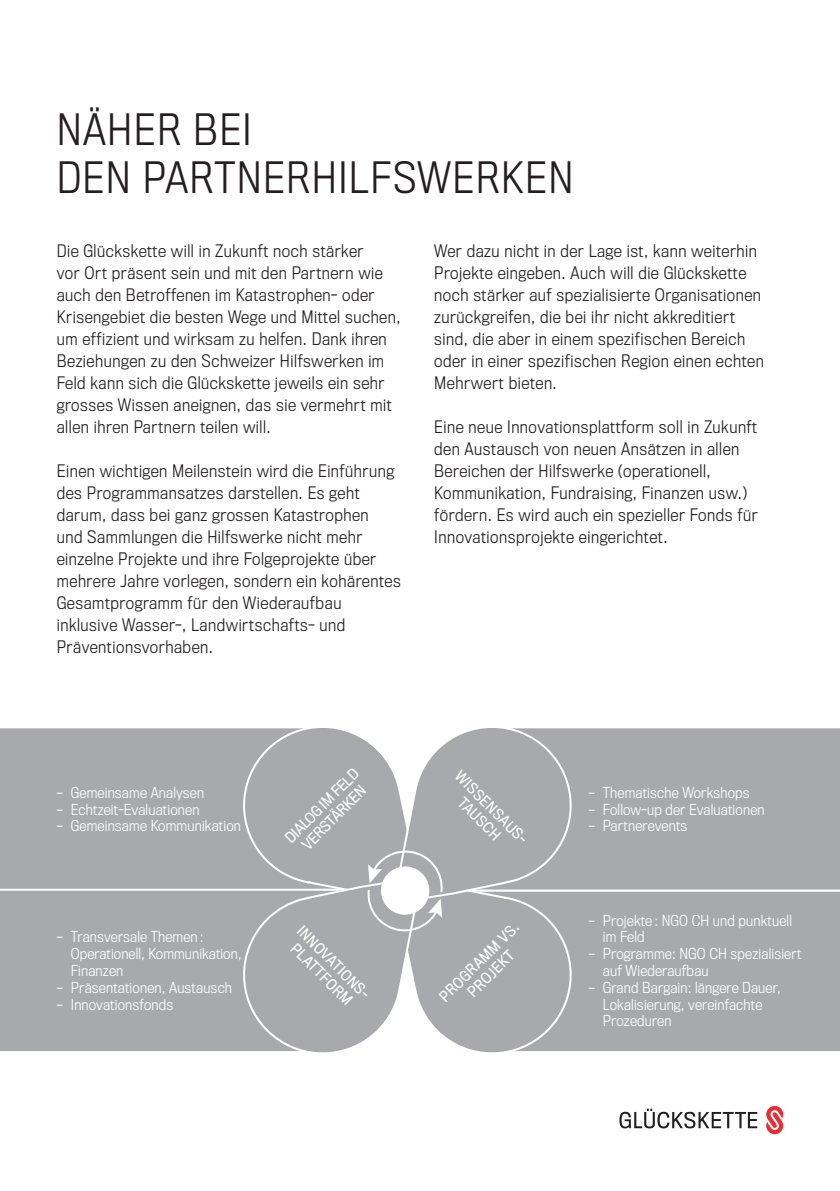
<style>
.page{position:relative;width:840px;height:1191px;background:#fff}
.page>*{position:absolute;margin:0;border:0;box-sizing:border-box;transform-origin:0 0}
.t1{font:300 40px/48px "Titling Gothic FB Narrow";letter-spacing:.035em;color:#231f20}
.t2{font:300 16px/22px "Titling Gothic FB Narrow";letter-spacing:.035em;color:#231f20}
.t3{font:300 14px/16.8px "Titling Gothic FB Narrow";letter-spacing:.015em;color:#fff}
.t4{font:14px/16.8px "Titling Gothic FB Narrow";color:#fff;text-align:center}
</style>
<div class="page">
<div style="left:0;top:728px;width:233px;height:160px;background:#a8a9ad"></div>
<div style="left:0;top:890px;width:233px;height:161px;background:#a8a9ad"></div>
<div style="left:581px;top:728px;width:258px;height:161px;background:#a8a9ad"></div>
<div style="left:581px;top:891px;width:258px;height:160px;background:#a8a9ad"></div>
<svg style="left:233px;top:728px;width:348px;height:325px;background:#b2b3b6"></svg>
<hr style="left:0;top:888px;width:343px;height:2px;background:#fff">
<hr style="left:472px;top:889px;width:367px;height:2px;background:#fff">
<svg style="left:766px;top:1106px;width:16px;height:28px"></svg>
<svg style="left:619px;top:1108px;width:137px;height:20px"></svg>
<h1 class="t1" style="left:57px;top:107px;width:518px">NÄHER BEI<br>DEN PARTNERHILFSWERKEN</h1>
<p class="t2" style="left:57px;top:240px;width:345px">Die Glückskette will in Zukunft noch stärker<br>vor Ort präsent sein und mit den Partnern wie auch den Betroffenen im Katastrophen- oder Krisengebiet die besten Wege und Mittel suchen, um effizient und wirksam zu helfen. Dank ihren Beziehungen zu den Schweizer Hilfswerken im Feld kann sich die Glückskette jeweils ein sehr grosses Wissen aneignen, das sie vermehrt mit allen ihren Partnern teilen will.</p>
<p class="t2" style="left:57px;top:460px;width:345px">Einen wichtigen Meilenstein wird die Einführung des Programmansatzes darstellen. Es geht darum, dass bei ganz grossen Katastrophen<br>und Sammlungen die Hilfswerke nicht mehr einzelne Projekte und ihre Folgeprojekte über mehrere Jahre vorlegen, sondern ein kohärentes Gesamtprogramm für den Wiederaufbau inklusive Wasser-, Landwirtschafts- und Präventionsvorhaben.</p>
<p class="t2" style="left:434px;top:240px;width:331px">Wer dazu nicht in der Lage ist, kann weiterhin Projekte eingeben. Auch will die Glückskette noch stärker auf spezialisierte Organisationen zurückgreifen, die bei ihr nicht akkreditiert sind, die aber in einem spezifischen Bereich oder in einer spezifischen Region einen echten Mehrwert bieten.</p>
<p class="t2" style="left:434px;top:416px;width:325px">Eine neue Innovationsplattform soll in Zukunft den Austausch von neuen Ansätzen in allen Bereichen der Hilfswerke (operationell, Kommunikation, Fundraising, Finanzen usw.) fördern. Es wird auch ein spezieller Fonds für Innovationsprojekte eingerichtet.</p>
<p class="t3" style="left:57px;top:784px;width:149px">– Gemeinsame Analysen</p>
<p class="t3" style="left:57px;top:801px;width:144px">– Echtzeit-Evaluationen</p>
<p class="t3" style="left:57px;top:818px;width:186px">– Gemeinsame Kommunikation</p>
<p class="t3" style="left:71px;top:929px;width:172px;text-indent:-14px">– Transversale Themen :<br>Operationell, Kommunikation,<br>Finanzen</p>
<p class="t3" style="left:57px;top:979px;width:177px">– Präsentationen, Austausch</p>
<p class="t3" style="left:57px;top:996px;width:118px">– Innovationsfonds</p>
<p class="t4" style="left:282px;top:834px;width:98px;rotate:-45deg">DIALOG IM FELD<br>VERSTÄRKEN</p>
<p class="t4" style="left:305px;top:923px;width:98px;rotate:45deg">INNOVATIONS-<br>PLATTFORM</p>
<p class="t4" style="left:463px;top:768px;width:98px;rotate:45deg">WISSENSAUS-<br>TAUSCH</p>
<p class="t4" style="left:436px;top:993px;width:106px;rotate:-45deg">PROGRAMM VS.<br>PROJEKT</p>
<p class="t3" style="left:588px;top:784px;width:162px">– Thematische Workshops</p>
<p class="t3" style="left:588px;top:801px;width:177px">– Follow-up der Evaluationen</p>
<p class="t3" style="left:588px;top:818px;width:100px">– Partnerevents</p>
<p class="t3" style="left:602px;top:912px;width:190px;text-indent:-14px">– Projekte : NGO CH und punktuell im Feld</p>
<p class="t3" style="left:602px;top:945px;width:200px;text-indent:-14px">– Programme: NGO CH spezialisiert auf Wiederaufbau</p>
<p class="t3" style="left:602px;top:979px;width:179px;text-indent:-14px">– Grand Bargain: längere Dauer,<br>Lokalisierung, vereinfachte<br>Prozeduren</p>
</div>
